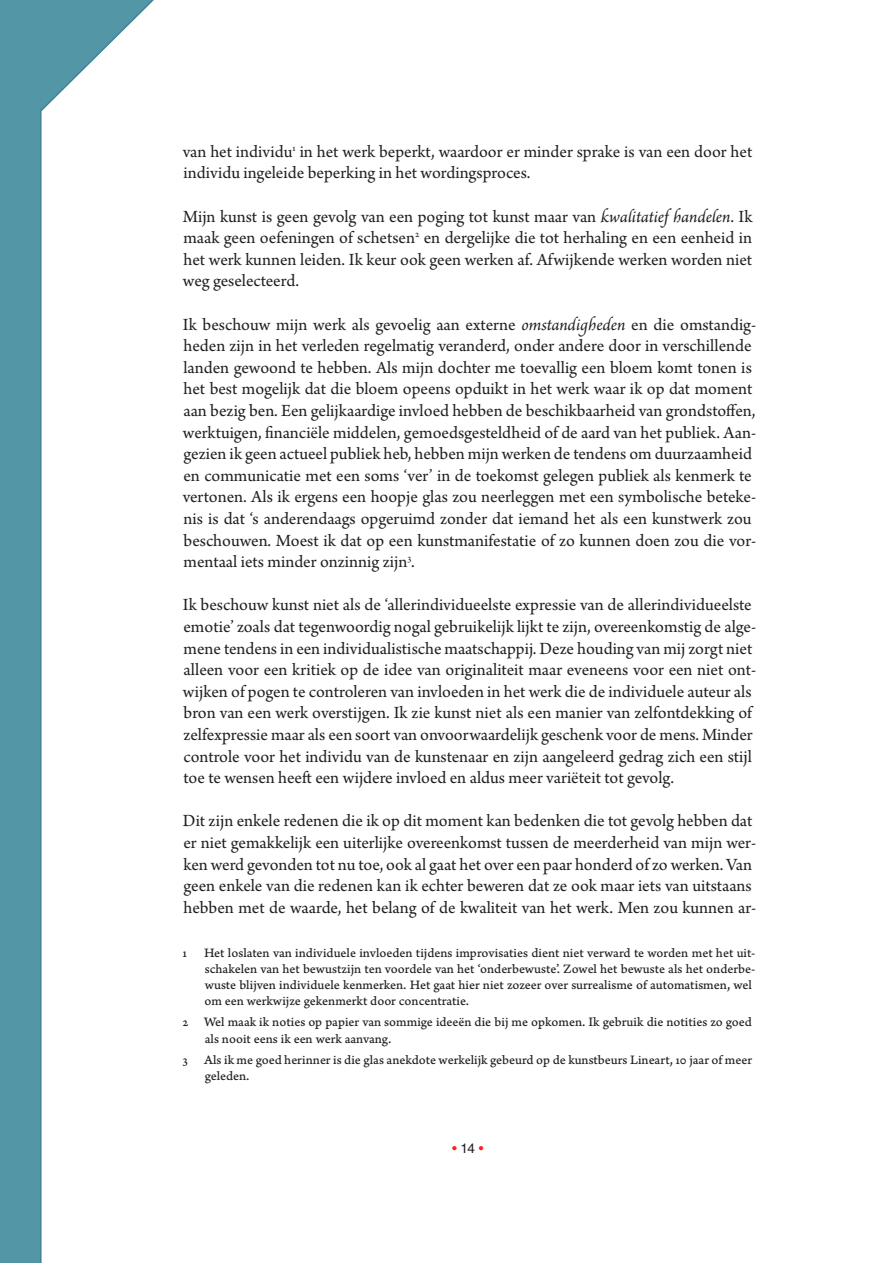
<style>
.page{position:relative;width:893px;height:1263px;background:#fff}
.page>*{position:absolute;margin:0;border:0;box-sizing:border-box;transform-origin:0 0}
.body_tekst{font:18px/21.6px "Arno Pro";letter-spacing:-.005em;color:#231f20}
.footnote_text{font:18px/21.6px "Arno Pro";color:#231f20}
.footnote_text-2{font:13.5px/16.2px "Arno Pro Caption";letter-spacing:-.005em;color:#231f20}
.t1{font:13.5px "Helvetica LT Std";color:#ff1f20}
.s1{font-style:italic}
.s2{color:#231f20}
</style>
<div class="page">
<svg style="left:0;top:0;width:154px;height:1263px"></svg>
<p class="footnote_text" style="left:183px;top:142px;width:571px">van het individu<sup>1</sup> in het werk beperkt, waardoor er minder sprake is van een door het individu ingeleide beperking in het wordingsproces.</p>
<p class="body_tekst" style="left:183px;top:206px;width:571px;text-align:justify">Mijn kunst is geen gevolg van een poging tot kunst maar van <span class="s1">kwalitatief handelen</span>. Ik maak geen oefeningen of schetsen<sup>2</sup> en dergelijke die tot herhaling en een eenheid in het werk kunnen leiden. Ik keur ook geen werken af. Afwijkende werken worden niet weg geselecteerd.</p>
<p class="body_tekst" style="left:183px;top:314px;width:575px">Ik beschouw mijn werk als gevoelig aan externe <span class="s1">omstandigheden</span> en die omstandig&shy;heden zijn in het verleden regelmatig veranderd, onder andere door in verschillende landen gewoond te hebben. Als mijn dochter me toevallig een bloem komt tonen is het best mogelijk dat die bloem opeens opduikt in het werk waar ik op dat moment aan bezig ben. Een gelijkaardige invloed hebben de beschikbaarheid van grondstoffen, werktuigen, financiële middelen, gemoedsgesteldheid of de aard van het publiek. Aan&shy;gezien ik geen actueel publiek heb, hebben mijn werken de tendens om duurzaamheid en communicatie met een soms ‘ver’ in de toekomst gelegen publiek als kenmerk te vertonen. Als ik ergens een hoopje glas zou neerleggen met een symbolische beteke&shy;nis is dat ‘s anderendaags opgeruimd zonder dat iemand het als een kunstwerk zou beschouwen. Moest ik dat op een kunstmanifestatie of zo kunnen doen zou die vor&shy;mentaal iets minder onzinnig zijn<sup>3</sup>.</p>
<p class="body_tekst" style="left:183px;top:595px;width:575px">Ik beschouw kunst niet als de ‘allerindividueelste expressie van de allerindividueelste emotie’ zoals dat tegenwoordig nogal gebruikelijk lijkt te zijn, overeenkomstig de alge&shy;mene tendens in een individualistische maatschappij. Deze houding van mij zorgt niet alleen voor een kritiek op de idee van originaliteit maar eveneens voor een niet ont&shy;wijken of pogen te controleren van invloeden in het werk die de individuele auteur als bron van een werk overstijgen. Ik zie kunst niet als een manier van zelfontdekking of zelfexpressie maar als een soort van onvoorwaardelijk geschenk voor de mens. Minder controle voor het individu van de kunstenaar en zijn aangeleerd gedrag zich een stijl toe te wensen heeft een wijdere invloed en aldus meer variëteit tot gevolg.</p>
<p class="body_tekst" style="left:183px;top:811px;width:575px">Dit zijn enkele redenen die ik op dit moment kan bedenken die tot gevolg hebben dat er niet gemakkelijk een uiterlijke overeenkomst tussen de meerderheid van mijn wer&shy;ken werd gevonden tot nu toe, ook al gaat het over een paar honderd of zo werken. Van geen enkele van die redenen kan ik echter beweren dat ze ook maar iets van uitstaans hebben met de waarde, het belang of de kwaliteit van het werk. Men zou kunnen ar-</p>
<p class="footnote_text-2" style="left:204px;top:945px;width:553px;text-indent:-22px">1 Het loslaten van individuele invloeden tijdens improvisaties dient niet verward te worden met het uit&shy;schakelen van het bewustzijn ten voordele van het ‘onderbewuste’. Zowel het bewuste als het onderbe&shy;wuste blijven individuele kenmerken. Het gaat hier niet zozeer over surrealisme of automatismen, wel om een werkwijze gekenmerkt door concentratie.</p>
<p class="footnote_text-2" style="left:205px;top:1015px;width:549px;text-indent:-22px">2 Wel maak ik noties op papier van sommige ideeën die bij me opkomen. Ik gebruik die notities zo goed als nooit eens ik een werk aanvang.</p>
<p class="footnote_text-2" style="left:205px;top:1052px;width:549px;text-indent:-22px">3 Als ik me goed herinner is die glas anekdote werkelijk gebeurd op de kunstbeurs Lineart, 10 jaar of meer geleden.</p>
<p class="t1" style="left:452px;top:1140px;width:33px">• <span class="s2">14</span> •</p>
</div>
